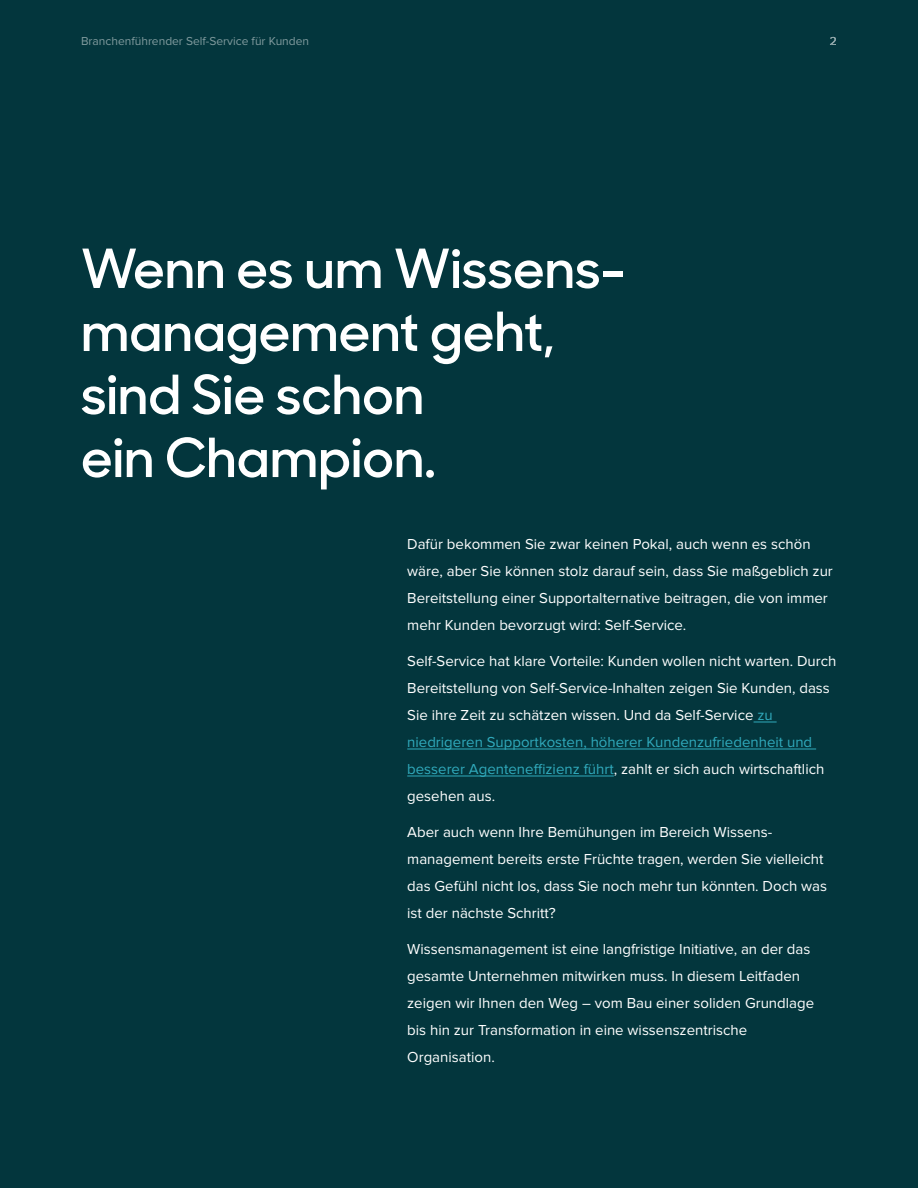
<style>
.page{position:relative;width:918px;height:1188px;background:#03363d}
.page>*{position:absolute;margin:0;border:0;box-sizing:border-box;transform-origin:0 0}
.t1{font:600 54px/63px "Sharp Sans No 1";color:#fff}
.t2{font:15px/27px "Proxima Nova";color:#fff}
.t3{font:12px "Proxima Nova";color:#819b9e}
.t4{font:12px "Proxima Nova";color:#fff}
.s1{color:#30aabc}
</style>
<div class="page">
<svg style="left:754px;top:722px;width:23px;height:1px"></svg>
<hr style="left:407px;top:749px;width:409px;height:1px;background:#30aabc">
<hr style="left:407px;top:776px;width:207px;height:1px;background:#30aabc">
<p class="t3" style="left:81px;top:34px;width:230px">Branchenführender Self-Service für Kunden</p>
<p class="t4" style="left:830px;top:34px;width:9px">2</p>
<h1 class="t1" style="left:81px;top:233px;width:541px">Wenn es um Wissens&shy;management geht, sind Sie schon<br>ein Champion.</h1>
<p class="t2" style="left:407px;top:531px;width:427px">Dafür bekommen Sie zwar keinen Pokal, auch wenn es schön wäre, aber Sie können stolz darauf sein, dass Sie maßgeblich zur Bereitstellung einer Supportalternative beitragen, die von immer mehr Kunden bevorzugt wird: Self-Service.</p>
<p class="t2" style="left:407px;top:648px;width:431px">Self-Service hat klare Vorteile: Kunden wollen nicht warten. Durch Bereitstellung von Self-Service-Inhalten zeigen Sie Kunden, dass Sie ihre Zeit zu schätzen wissen. Und da Self-Service <span class="s1">zu niedrigeren Supportkosten, höherer Kundenzufriedenheit und besserer Agenteneffizienz führt</span>, zahlt er sich auch wirtschaftlich gesehen aus.</p>
<p class="t2" style="left:407px;top:819px;width:421px">Aber auch wenn Ihre Bemühungen im Bereich Wissens&shy;management bereits erste Früchte tragen, werden Sie vielleicht das Gefühl nicht los, dass Sie noch mehr tun könnten. Doch was ist der nächste Schritt?</p>
<p class="t2" style="left:407px;top:936px;width:408px">Wissensmanagement ist eine langfristige Initiative, an der das gesamte Unternehmen mitwirken muss. In diesem Leitfaden zeigen wir Ihnen den Weg – vom Bau einer soliden Grundlage bis hin zur Transformation in eine wissenszentrische Organisation.</p>
</div>
